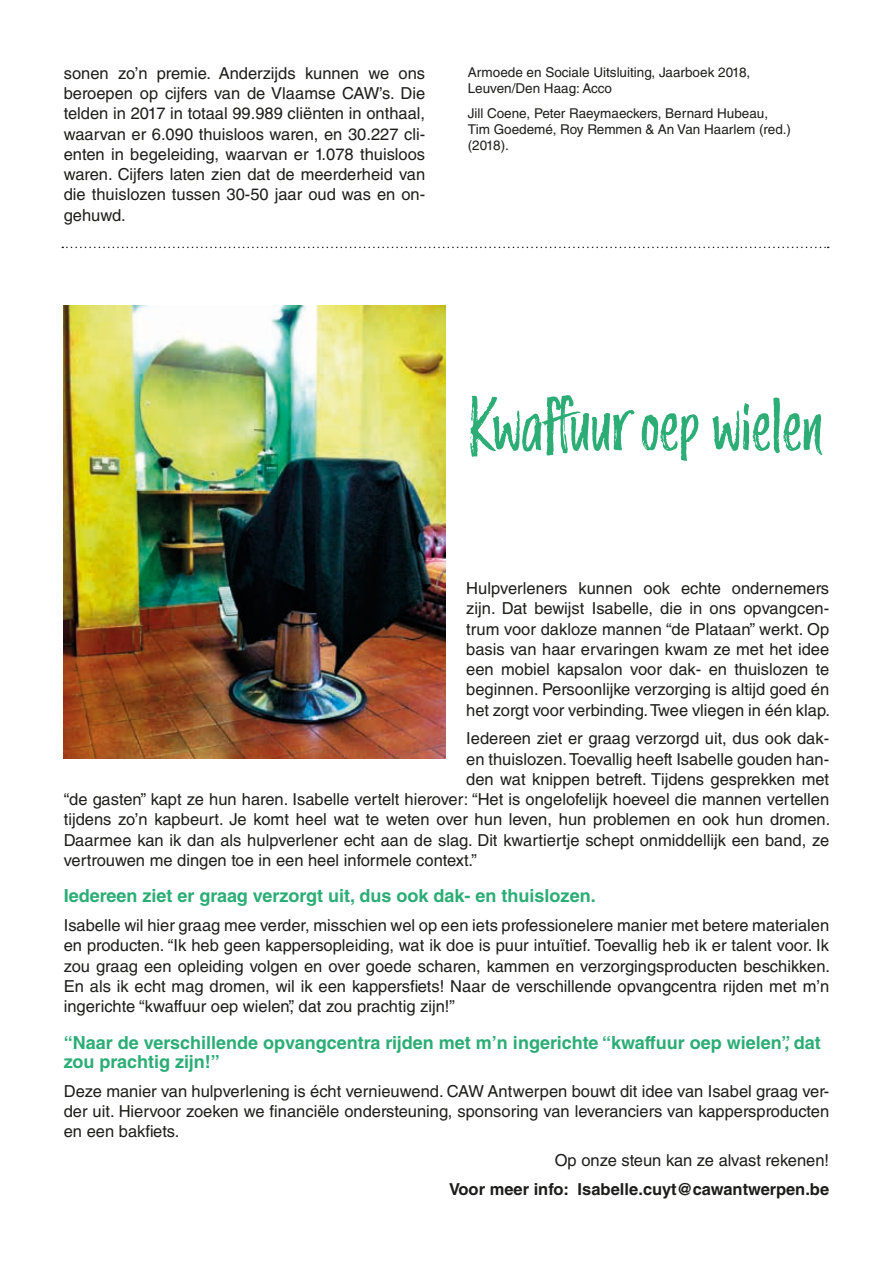
<style>
.page{position:relative;width:893px;height:1263px;background:#fff}
.page>*{position:absolute;margin:0;border:0;box-sizing:border-box;transform-origin:0 0}
.t1{font:73.5px "Trailmade";color:#2bad75}
.t2{font:700 18px/19.5px "Helvetica LT Std";color:#2bad75}
.t3{font:16.5px/20.2px "Helvetica LT Std";color:#1d1d1b;text-align:justify}
.t4{font:700 16.5px "Helvetica LT Std";color:#1d1d1b}
.t5{font:13.5px/16.2px "Helvetica LT Std";color:#1d1d1b}
</style>
<div class="page">
<img style="left:64px;top:305px;width:381px;height:454px">
<svg style="left:62px;top:247px;width:767px;height:1px"></svg>
<p class="t3" style="left:64px;top:63px;width:363px">sonen zo’n premie. Anderzijds kunnen we ons beroepen op cijfers van de Vlaamse CAW’s. Die telden in 2017 in totaal 99.989 cliënten in onthaal, waarvan er 6.090 thuisloos waren, en 30.227 cli&shy;ënten in begeleiding, waarvan er 1.078 thuisloos waren. Cijfers laten zien dat de meerderheid van die thuislozen tussen 30-50 jaar oud was en on&shy;gehuwd.</p>
<p class="t5" style="left:468px;top:64px;width:284px">Armoede en Sociale Uitsluiting, Jaarboek 2018,<br>Leuven/Den Haag: Acco</p>
<p class="t5" style="left:468px;top:105px;width:325px">Jill Coene, Peter Raeymaeckers, Bernard Hubeau,<br>Tim Goedemé, Roy Remmen &amp; An Van Haarlem (red.) (2018).</p>
<h1 class="t1" style="left:466px;top:378px;width:358px">Kwaffuur oep wielen</h1>
<p class="t3" style="left:466px;top:578px;width:365px">Hulpverleners kunnen ook echte ondernemers zijn. Dat bewijst Isabelle, die in ons opvangcen&shy;trum voor dakloze mannen “de Plataan” werkt. Op basis van haar ervaringen kwam ze met het idee een mobiel kapsalon voor dak- en thuislozen te beginnen. Persoonlijke verzorging is altijd goed én het zorgt voor verbinding. Twee vliegen in één klap.</p>
<p class="t3" style="left:466px;top:728px;width:364px">Iedereen ziet er graag verzorgd uit, dus ook dak-</p>
<p class="t3" style="left:466px;top:749px;width:364px">en thuislozen. Toevallig heeft Isabelle gouden han-</p>
<p class="t3" style="left:466px;top:769px;width:364px">den wat knippen betreft. Tijdens gesprekken met</p>
<p class="t3" style="left:64px;top:789px;width:767px">“de gasten” kapt ze hun haren. Isabelle vertelt hierover: “Het is ongelofelijk hoeveel die mannen vertellen</p>
<p class="t3" style="left:64px;top:809px;width:768px">tijdens zo’n kapbeurt. Je komt heel wat te weten over hun leven, hun problemen en ook hun dromen.</p>
<p class="t3" style="left:64px;top:830px;width:767px">Daarmee kan ik dan als hulpverlener echt aan de slag. Dit kwartiertje schept onmiddellijk een band, ze</p>
<p class="t3" style="left:64px;top:850px;width:415px">vertrouwen me dingen toe in een heel informele context.”</p>
<p class="t2" style="left:64px;top:886px;width:533px">Iedereen ziet er graag verzorgt uit, dus ook dak- en thuislozen.</p>
<p class="t3" style="left:64px;top:915px;width:768px">Isabelle wil hier graag mee verder, misschien wel op een iets professionelere manier met betere materialen en producten. “Ik heb geen kappersopleiding, wat ik doe is puur intuïtief. Toevallig heb ik er talent voor. Ik zou graag een opleiding volgen en over goede scharen, kammen en verzorgingsproducten beschikken.<br>En als ik echt mag dromen, wil ik een kappersfiets! Naar de verschillende opvangcentra rijden met m’n ingerichte “kwaffuur oep wielen”, dat zou prachtig zijn!”</p>
<p class="t2" style="left:64px;top:1032px;width:759px">“Naar de verschillende opvangcentra rijden met m’n ingerichte “kwaffuur oep wielen”, dat zou prachtig zijn!”</p>
<p class="t3" style="left:64px;top:1081px;width:767px">Deze manier van hulpverlening is écht vernieuwend. CAW Antwerpen bouwt dit idee van Isabel graag ver&shy;der uit. Hiervoor zoeken we financiële ondersteuning, sponsoring van leveranciers van kappersproducten en een bakfiets.</p>
<p class="t3" style="left:555px;top:1150px;width:276px">Op onze steun kan ze alvast rekenen!</p>
<p class="t4" style="left:449px;top:1179px;width:382px">Voor meer info: Isabelle.cuyt@cawantwerpen.be</p>
</div>
